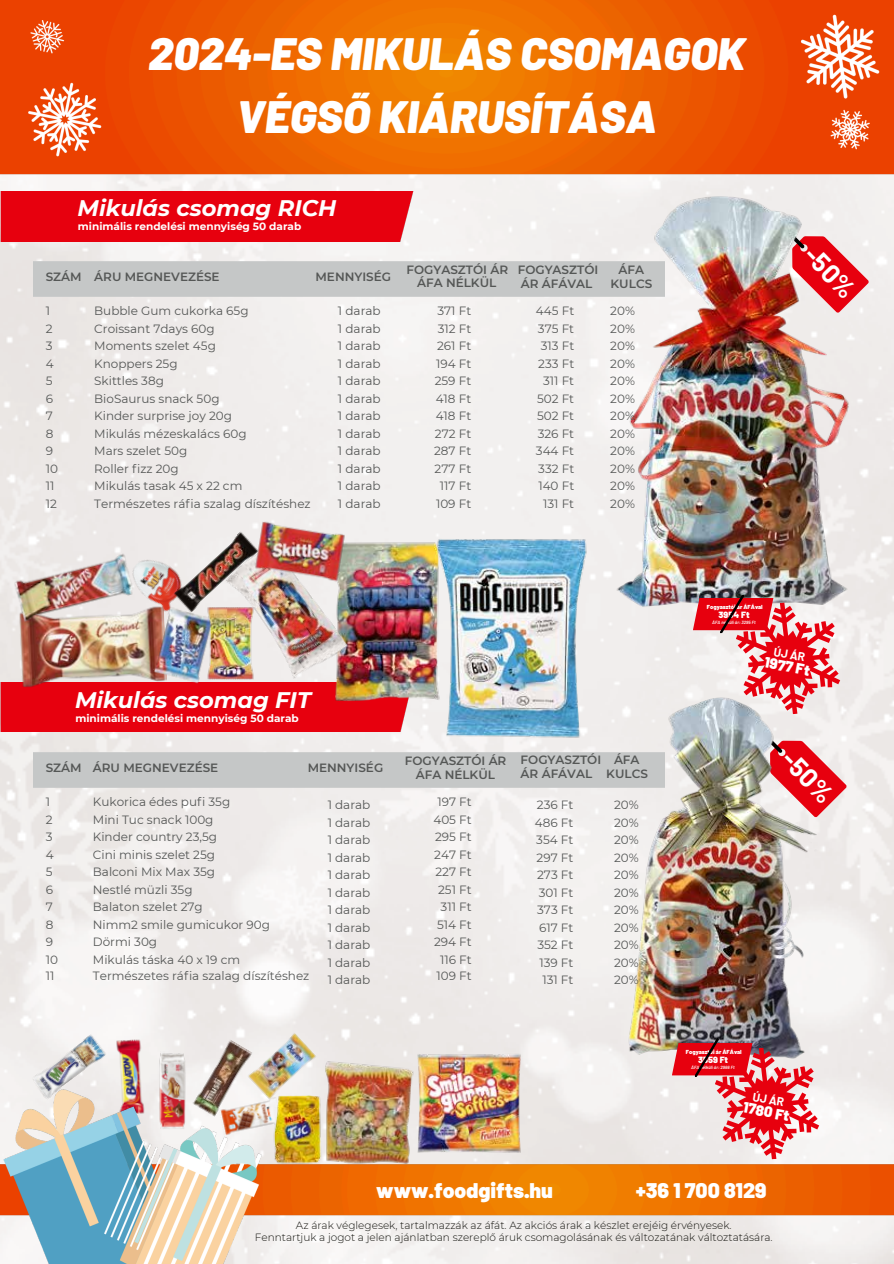
<style>
.page{position:relative;width:894px;height:1264px;background:#fff}
.page>*{position:absolute;margin:0;border:0;box-sizing:border-box;transform-origin:0 0}
.t1{font:italic 900 45.3px/63px "Barlow";color:#fff;text-align:center}
.t2{font:700 25.95px "Barlow";color:#fff}
.t3{font:italic 700 22.5px "Montserrat";color:#fff}
.t4{font:900 21.15px "Barlow";color:#fff}
.t5{font:900 15px "Barlow";color:#fff}
.t6{font:12px/18px "Montserrat";color:#555756}
.t7{font:600 12px/13.5px "Montserrat";color:#555756;text-align:center}
.t8{font:700 11.7px "Barlow";color:#fff}
.t9{font:300 10.5px/12.3px "Montserrat";color:#12120d;text-align:center}
.t10{font:700 10.5px "Montserrat";color:#fff}
.t11{font:900 9px "Barlow";color:#fff}
.t12{font:900 5.85px "Barlow";color:#fff}
.t13{font:italic 600 4.5px "Barlow";color:#fff}
</style>
<div class="page">
<img style="left:0;top:179px;width:893px;height:901px">
<div style="left:0;top:191px;width:413px;height:50px;background:#e7000e"></div>
<div style="left:0;top:682px;width:412px;height:49px;background:#e7000e"></div>
<div style="left:34px;top:261px;width:521px;height:35px;background:#c5c7c7"></div>
<div style="left:34px;top:752px;width:528px;height:35px;background:#c5c7c7"></div>
<img style="left:555px;top:196px;width:338px;height:451px">
<img style="left:329px;top:1042px;width:107px;height:38px">
<img style="left:18px;top:668px;width:149px;height:21px">
<img style="left:432px;top:535px;width:160px;height:208px">
<img style="left:386px;top:538px;width:60px;height:164px">
<img style="left:153px;top:542px;width:19px;height:60px">
<img style="left:152px;top:602px;width:37px;height:83px">
<img style="left:172px;top:529px;width:17px;height:85px">
<img style="left:189px;top:511px;width:197px;height:197px">
<img style="left:193px;top:605px;width:75px;height:76px">
<img style="left:154px;top:1051px;width:35px;height:29px">
<img style="left:415px;top:1049px;width:107px;height:31px">
<img style="left:189px;top:1037px;width:45px;height:43px">
<img style="left:25px;top:1027px;width:90px;height:53px">
<img style="left:0;top:508px;width:153px;height:160px">
<img style="left:248px;top:496px;width:105px;height:108px">
<img style="left:113px;top:1035px;width:35px;height:45px">
<img style="left:234px;top:1019px;width:95px;height:61px">
<img style="left:562px;top:684px;width:296px;height:396px">
<img style="left:0;top:0;width:893px;height:179px">
<svg style="left:692px;top:594px;width:152px;height:125px"></svg>
<svg style="left:671px;top:1037px;width:152px;height:43px;background:#c95d65"></svg>
<img style="left:0;top:1080px;width:893px;height:183px">
<h6 class="t1" style="left:148px;top:20px;width:598px">2024-ES MIKULÁS CSOMAGOK<br>VÉGSŐ KIÁRUSÍTÁSA</h6>
<p class="t3" style="left:78px;top:194px;width:260px">Mikulás csomag RICH</p>
<p class="t10" style="left:78px;top:220px;width:225px">minimális rendelési mennyiség 50 darab</p>
<p class="t7" style="left:46px;top:270px;width:37px">SZÁM</p>
<p class="t7" style="left:94px;top:270px;width:127px">ÁRU MEGNEVEZÉSE</p>
<p class="t7" style="left:315px;top:270px;width:77px">MENNYISÉG</p>
<p class="t6" style="left:46px;top:302px;width:8px">1<br>2</p>
<p class="t6" style="left:46px;top:337px;width:9px">3<br>4</p>
<p class="t6" style="left:46px;top:372px;width:9px">5<br>6</p>
<p class="t6" style="left:46px;top:406px;width:9px">7<br>8</p>
<p class="t6" style="left:46px;top:441px;width:14px">9<br>10</p>
<p class="t6" style="left:46px;top:476px;width:13px">11<br>12</p>
<p class="t6" style="left:94px;top:302px;width:156px">Bubble Gum cukorka 65g<br>Croissant 7days 60g</p>
<p class="t6" style="left:94px;top:337px;width:123px">Moments szelet 45g<br>Knoppers 25g</p>
<p class="t6" style="left:94px;top:372px;width:127px">Skittles 38g<br>BioSaurus snack 50g</p>
<p class="t6" style="left:94px;top:406px;width:154px">Kinder surprise joy 20g<br>Mikulás mézeskalács 60g</p>
<p class="t6" style="left:94px;top:441px;width:94px">Mars szelet 50g<br>Roller fizz 20g</p>
<h5 class="t6" style="left:94px;top:476px;width:218px">Mikulás tasak 45 x 22 cm<br>Természetes ráfia szalag díszítéshez</h5>
<h4 class="t6" style="left:338px;top:302px;width:44px">1 darab<br>1 darab</h4>
<h4 class="t6" style="left:338px;top:337px;width:44px">1 darab<br>1 darab</h4>
<h4 class="t6" style="left:338px;top:372px;width:44px">1 darab<br>1 darab</h4>
<h4 class="t6" style="left:338px;top:406px;width:44px">1 darab<br>1 darab</h4>
<h4 class="t6" style="left:338px;top:441px;width:44px">1 darab<br>1 darab</h4>
<h4 class="t6" style="left:338px;top:476px;width:44px">1 darab<br>1 darab</h4>
<h5 class="t7" style="left:406px;top:263px;width:103px">FOGYASZTÓI ÁR<br>ÁFA NÉLKÜL</h5>
<h5 class="t7" style="left:517px;top:263px;width:82px">FOGYASZTÓI</h5>
<h6 class="t7" style="left:618px;top:263px;width:27px">ÁFA</h6>
<p class="t7" style="left:520px;top:277px;width:73px">ÁR ÁFÁVAL</p>
<h6 class="t7" style="left:610px;top:277px;width:43px">KULCS</h6>
<h2 class="t6" style="left:437px;top:302px;width:35px">371 Ft<br>312 Ft</h2>
<h2 class="t6" style="left:436px;top:337px;width:37px">261 Ft<br>194 Ft</h2>
<h2 class="t6" style="left:434px;top:372px;width:38px">259 Ft<br>418 Ft</h2>
<h2 class="t6" style="left:435px;top:406px;width:38px">418 Ft<br>272 Ft</h2>
<h2 class="t6" style="left:434px;top:441px;width:39px">287 Ft<br>277 Ft</h2>
<h2 class="t6" style="left:436px;top:476px;width:37px;text-align:center">117 Ft<br>109 Ft</h2>
<p class="t6" style="left:535px;top:302px;width:40px">445 Ft<br>375 Ft</p>
<p class="t6" style="left:538px;top:337px;width:37px">313 Ft<br>233 Ft</p>
<p class="t6" style="left:537px;top:372px;width:39px;text-align:center">311 Ft<br>502 Ft</p>
<p class="t6" style="left:537px;top:406px;width:39px">502 Ft<br>326 Ft</p>
<p class="t6" style="left:535px;top:441px;width:40px">344 Ft<br>332 Ft</p>
<p class="t6" style="left:538px;top:476px;width:37px;text-align:center">140 Ft<br>131 Ft</p>
<h3 class="t6" style="left:610px;top:302px;width:26px">20%<br>20%</h3>
<h3 class="t6" style="left:610px;top:337px;width:26px">20%<br>20%</h3>
<h3 class="t6" style="left:610px;top:372px;width:26px">20%<br>20%</h3>
<h3 class="t6" style="left:610px;top:406px;width:26px">20%<br>20%</h3>
<h3 class="t6" style="left:610px;top:441px;width:26px">20%<br>20%</h3>
<h3 class="t6" style="left:610px;top:476px;width:26px">20%<br>20%</h3>
<p class="t2" style="left:820px;top:239px;width:62px;rotate:46deg">-50%</p>
<p class="t3" style="left:75px;top:685px;width:237px">Mikulás csomag FIT</p>
<h3 class="t10" style="left:75px;top:711px;width:225px">minimális rendelési mennyiség 50 darab</h3>
<h6 class="t7" style="left:46px;top:760px;width:37px">SZÁM</h6>
<p class="t7" style="left:93px;top:760px;width:127px">ÁRU MEGNEVEZÉSE</p>
<p class="t7" style="left:307px;top:760px;width:77px">MENNYISÉG</p>
<p class="t6" style="left:46px;top:792px;width:8px">1<br>2</p>
<p class="t6" style="left:46px;top:827px;width:9px">3<br>4</p>
<p class="t6" style="left:46px;top:862px;width:9px">5<br>6</p>
<p class="t6" style="left:46px;top:897px;width:9px">7<br>8</p>
<p class="t6" style="left:46px;top:932px;width:14px">9<br>10</p>
<p class="t6" style="left:46px;top:967px;width:10px">11</p>
<p class="t6" style="left:93px;top:792px;width:139px">Kukorica édes pufi 35g<br>Mini Tuc snack 100g</p>
<p class="t6" style="left:93px;top:827px;width:126px">Kinder country 23,5g<br>Cini minis szelet 25g</p>
<p class="t6" style="left:93px;top:862px;width:124px">Balconi Mix Max 35g<br>Nestlé müzli 35g</p>
<p class="t6" style="left:93px;top:897px;width:178px">Balaton szelet 27g<br>Nimm2 smile gumicukor 90g</p>
<p class="t6" style="left:93px;top:932px;width:66px">Dörmi 30g</p>
<p class="t6" style="left:93px;top:950px;width:218px;line-height:16.8px">Mikulás táska 40 x 19 cm<br>Természetes ráfia szalag díszítéshez</p>
<h4 class="t6" style="left:327px;top:795px;width:44px">1 darab</h4>
<p class="t6" style="left:327px;top:814px;width:44px;line-height:16.8px">1 darab<br>1 darab</p>
<p class="t6" style="left:327px;top:849px;width:44px;line-height:16.8px">1 darab<br>1 darab</p>
<p class="t6" style="left:327px;top:884px;width:44px;line-height:16.8px">1 darab<br>1 darab</p>
<p class="t6" style="left:327px;top:919px;width:44px;line-height:16.8px">1 darab<br>1 darab</p>
<p class="t6" style="left:327px;top:953px;width:44px;line-height:16.8px">1 darab<br>1 darab</p>
<p class="t7" style="left:404px;top:753px;width:103px">FOGYASZTÓI ÁR</p>
<p class="t7" style="left:415px;top:768px;width:81px">ÁFA NÉLKÜL</p>
<p class="t6" style="left:433px;top:792px;width:40px;text-align:center">197 Ft<br>405 Ft</p>
<p class="t6" style="left:434px;top:827px;width:39px">295 Ft<br>247 Ft</p>
<p class="t6" style="left:435px;top:862px;width:38px">227 Ft<br>251 Ft</p>
<p class="t6" style="left:437px;top:897px;width:36px;text-align:center">311 Ft<br>514 Ft</p>
<p class="t6" style="left:434px;top:932px;width:39px;text-align:center">294 Ft<br>116 Ft</p>
<p class="t6" style="left:436px;top:967px;width:37px">109 Ft</p>
<p class="t7" style="left:613px;top:753px;width:27px">ÁFA</p>
<p class="t7" style="left:606px;top:766px;width:43px">KULCS</p>
<p class="t7" style="left:520px;top:753px;width:82px;text-align:left">FOGYASZTÓI<br>ÁR ÁFÁVAL</p>
<h5 class="t6" style="left:534px;top:795px;width:40px">236 Ft<br>486 Ft</h5>
<h5 class="t6" style="left:536px;top:830px;width:39px">354 Ft<br>297 Ft</h5>
<h5 class="t6" style="left:537px;top:865px;width:38px">273 Ft<br>301 Ft</h5>
<h5 class="t6" style="left:537px;top:900px;width:38px">373 Ft<br>617 Ft</h5>
<h5 class="t6" style="left:537px;top:935px;width:37px">352 Ft<br>139 Ft</h5>
<h5 class="t6" style="left:542px;top:970px;width:33px">131 Ft</h5>
<h5 class="t6" style="left:613px;top:795px;width:26px">20%<br>20%</h5>
<h5 class="t6" style="left:613px;top:830px;width:26px">20%<br>20%</h5>
<h5 class="t6" style="left:613px;top:865px;width:26px">20%<br>20%</h5>
<h5 class="t6" style="left:613px;top:900px;width:26px">20%<br>20%</h5>
<h5 class="t6" style="left:613px;top:935px;width:26px">20%<br>20%</h5>
<h5 class="t6" style="left:613px;top:970px;width:26px">20%</h5>
<h6 class="t12" style="left:706px;top:602px;width:57px">Fogyasztói ár ÁFÁval</h6>
<h6 class="t11" style="left:718px;top:608px;width:32px">3954 Ft</h6>
<h6 class="t13" style="left:712px;top:619px;width:45px">ÁFA nélküli ár: 3295 Ft</h6>
<h6 class="t8" style="left:775px;top:644px;width:33px;rotate:10deg">ÚJ ÁR</h6>
<h6 class="t5" style="left:766px;top:652px;width:47px;rotate:11deg">1977 Ft</h6>
<h5 class="t2" style="left:798px;top:743px;width:62px;rotate:46deg">-50%</h5>
<p class="t12" style="left:685px;top:1047px;width:57px">Fogyasztói ár ÁFÁval</p>
<p class="t11" style="left:697px;top:1053px;width:32px">3559 Ft</p>
<p class="t13" style="left:691px;top:1064px;width:45px">ÁFA nélküli ár: 2966 Ft</p>
<p class="t8" style="left:754px;top:1089px;width:33px;rotate:10deg">ÚJ ÁR</p>
<p class="t5" style="left:745px;top:1097px;width:48px;rotate:11deg">1780 Ft</p>
<p class="t4" style="left:376px;top:1176px;width:178px">www.foodgifts.hu</p>
<h5 class="t4" style="left:635px;top:1176px;width:132px">+36 1 700 8129</h5>
<h5 class="t9" style="left:255px;top:1218px;width:519px">Az árak véglegesek, tartalmazzák az áfát. Az akciós árak a készlet erejéig érvényesek.<br>Fenntartjuk a jogot a jelen ajánlatban szereplő áruk csomagolásának és változatának változtatására.</h5>
</div>
